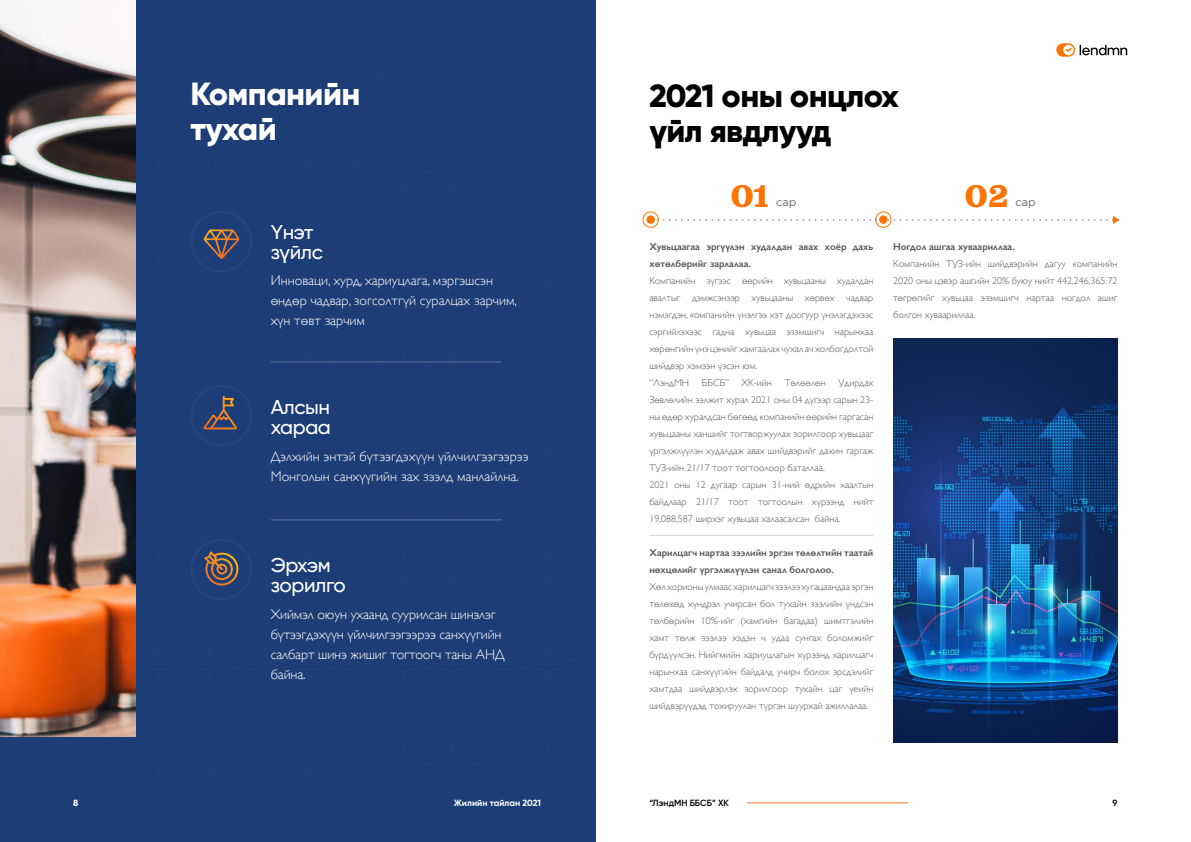
<style>
.page{position:relative;width:1191px;height:842px;background:#fff}
.page>*{position:absolute;margin:0;border:0;box-sizing:border-box;transform-origin:0 0}
.t1{font:800 32px/35px "GIP";letter-spacing:-.02em;color:#000}
.t2{font:800 32px/35px "GIP";letter-spacing:-.02em;color:#fff}
.t3{font:700 32px "Montagu Slab";color:#ff7300}
.t4{font:500 20px/20px "GIP";letter-spacing:-.02em;color:#fff}
.t5{font:300 14px/20px "Gill Sans";color:#fff}
.t6{font:11px "Montserrat";color:#58595b}
.t7{font:300 10px/17px "Gill Sans";color:#58595b}
.t8{font:600 10px/17px "Gill Sans";color:#58595b}
.t9{font:700 9px "GIP";color:#fff}
.t10{font:600 9px "GIP";color:#000}
.t11{font:800 9px "GIP";color:#fff}
</style>
<div class="page">
<hr style="left:747px;top:802px;width:161px;height:1px;background:#f47421">
<div style="left:0;top:0;width:595px;height:842px;background:#1c3d75"></div>
<img style="left:0;top:0;width:135px;height:737px">
<svg style="left:1056px;top:43px;width:71px;height:14px"></svg>
<div style="left:190px;top:539px;width:62px;height:61px;border:2px solid #fff;border-radius:50%"></div>
<div style="left:190px;top:385px;width:62px;height:61px;border:2px solid #fff;border-radius:50%"></div>
<div style="left:190px;top:211px;width:62px;height:61px;border:2px solid #fff;border-radius:50%"></div>
<div style="left:646px;top:215px;width:9px;height:9px;background:#ff7300;border-radius:50%"></div>
<div style="left:642px;top:211px;width:17px;height:17px;border:1px solid #ff7300;border-radius:50%"></div>
<div style="left:875px;top:211px;width:16px;height:17px;border:1px solid #ff7300;border-radius:50%"></div>
<svg style="left:651px;top:216px;width:468px;height:8px"></svg>
<hr style="left:649px;top:535px;width:224px;height:1px;background:#d1d3d4">
<img style="left:893px;top:339px;width:224px;height:404px">
<hr style="left:271px;top:361px;width:231px;height:1px;background:#fff">
<hr style="left:271px;top:519px;width:231px;height:1px;background:#fff">
<svg style="left:204px;top:551px;width:34px;height:34px"></svg>
<svg style="left:203px;top:396px;width:34px;height:33px"></svg>
<svg style="left:204px;top:229px;width:35px;height:30px"></svg>
<h1 class="t2" style="left:190px;top:76px;width:171px">Компанийн тухай</h1>
<h2 class="t4" style="left:271px;top:222px;width:54px">Үнэт зүйлс</h2>
<h3 class="t5" style="left:271px;top:270px;width:248px">Инноваци, хурд, хариуцлага, мэргэшсэн өндөр чадвар, зогсолтгүй суралцах зарчим, хүн төвт зарчим</h3>
<h2 class="t4" style="left:271px;top:397px;width:62px">Алсын хараа</h2>
<h3 class="t5" style="left:271px;top:446px;width:259px">Дэлхийн энтэй бүтээгдэхүүн үйлчилгээгээрээ<br>Монголын санхүүгийн зах зээлд манлайлна.</h3>
<h2 class="t4" style="left:271px;top:555px;width:77px">Эрхэм зорилго</h2>
<h3 class="t5" style="left:271px;top:604px;width:235px">Хиймэл оюун ухаанд суурилсан шинэлэг бүтээгдэхүүн үйлчилгээгээрээ санхүүгийн салбарт шинэ жишиг тогтоогч таны АНД байна.</h3>
<h1 class="t1" style="left:649px;top:78px;width:251px">2021 оны онцлох үйл явдлууд</h1>
<h1 class="t3" style="left:730px;top:171px;width:40px">01</h1>
<h1 class="t3" style="left:964px;top:171px;width:46px">02</h1>
<p class="t8" style="left:649px;top:238px;width:225px">Хувьцаагаа эргүүлэн худалдан авах хоёр дахь хөтөлбөрийг зарлалаа.</p>
<p class="t7" style="left:649px;top:271px;width:225px">Компанийн зүгээс өөрийн хувьцааны худалдан авалтыг дэмжсэнээр хувьцааны хөрвөх чадвар нэмэгдэн, компанийн үнэлгээ хэт доогуур үнэлэгдэхээс сэргийлэхээс гадна хувьцаа эзэмшигч нарынхаа хөрөнгийн үнэ цэнийг хамгаалах чухал ач холбогдолтой шийдвэр хэмээн үзсэн юм.<br>“ЛэндМН</p>
<p class="t6" style="left:776px;top:195px;width:22px">сар</p>
<p class="t6" style="left:1015px;top:195px;width:22px">сар</p>
<p class="t8" style="left:893px;top:238px;width:123px">Ногдол ашгаа хуваариллаа.</p>
<p class="t7" style="left:893px;top:254px;width:226px;text-align:justify">Компанийн ТУЗ-ийн шийдвэрийн дагуу компанийн 2020 оны цэвэр ашгийн 20% буюу нийт 442,246,365.72 төгрөгийг хувьцаа эзэмшигч нартаа ногдол ашиг болгон хуваариллаа.</p>
<p class="t7" style="left:702px;top:373px;width:71px">ББСБ” ХК-ийн</p>
<p class="t7" style="left:784px;top:373px;width:42px">Төлөөлөн</p>
<p class="t7" style="left:649px;top:373px;width:225px;text-indent:189px">Удирдах Зөвлөлийн ээлжит хурал 2021 оны 04 дүгээр сарын 23- ны өдөр хуралдсан бөгөөд компанийн өөрийн гаргасан хувьцааны ханшийг тогтворжуулах зорилгоор хувьцааг үргэлжлүүлэн худалдаж авах шийдвэрийг дахин гаргаж ТУЗ-ийн 21/17 тоот тогтоолоор баталлаа.<br>2021 оны 12 дугаар сарын 31-ний өдрийн хаалтын байдлаар 21/17 тоот тогтоолын хүрээнд нийт 19,088,587 ширхэг хувьцаа халаасалсан байна.</p>
<p class="t8" style="left:649px;top:544px;width:225px">Харилцагч нартаа зээлийн эргэн төлөлтийн таатай нөхцөлийг үргэлжлүүлэн санал болголоо.</p>
<p class="t7" style="left:649px;top:577px;width:225px;text-align:justify">Хөл хорионы улмаас харилцагч зээлээ хугацаандаа эргэн төлөхөд хүндрэл учирсан бол тухайн зээлийн үндсэн төлбөрийн 10%-ийг (хамгийн багадаа) шимтгэлийн хамт төлж зээлээ хэдэн ч удаа сунгах боломжийг бүрдүүлсэн. Нийгмийн хариуцлагын хүрээнд харилцагч нарынхаа санхүүгийн байдалд учирч болох эрсдэлийг хамтдаа шийдвэрлэх зорилгоор тухайн цаг үеийн шийдвэрүүдэд тохируулан түргэн шуурхай ажиллалаа.</p>
<p class="t11" style="left:73px;top:797px;width:7px">8</p>
<p class="t9" style="left:454px;top:797px;width:89px">Жилийн тайлан 2021</p>
<p class="t10" style="left:649px;top:797px;width:81px">“ЛэндМН ББСБ” ХК</p>
<p class="t10" style="left:1112px;top:797px;width:6px">9</p>
</div>
